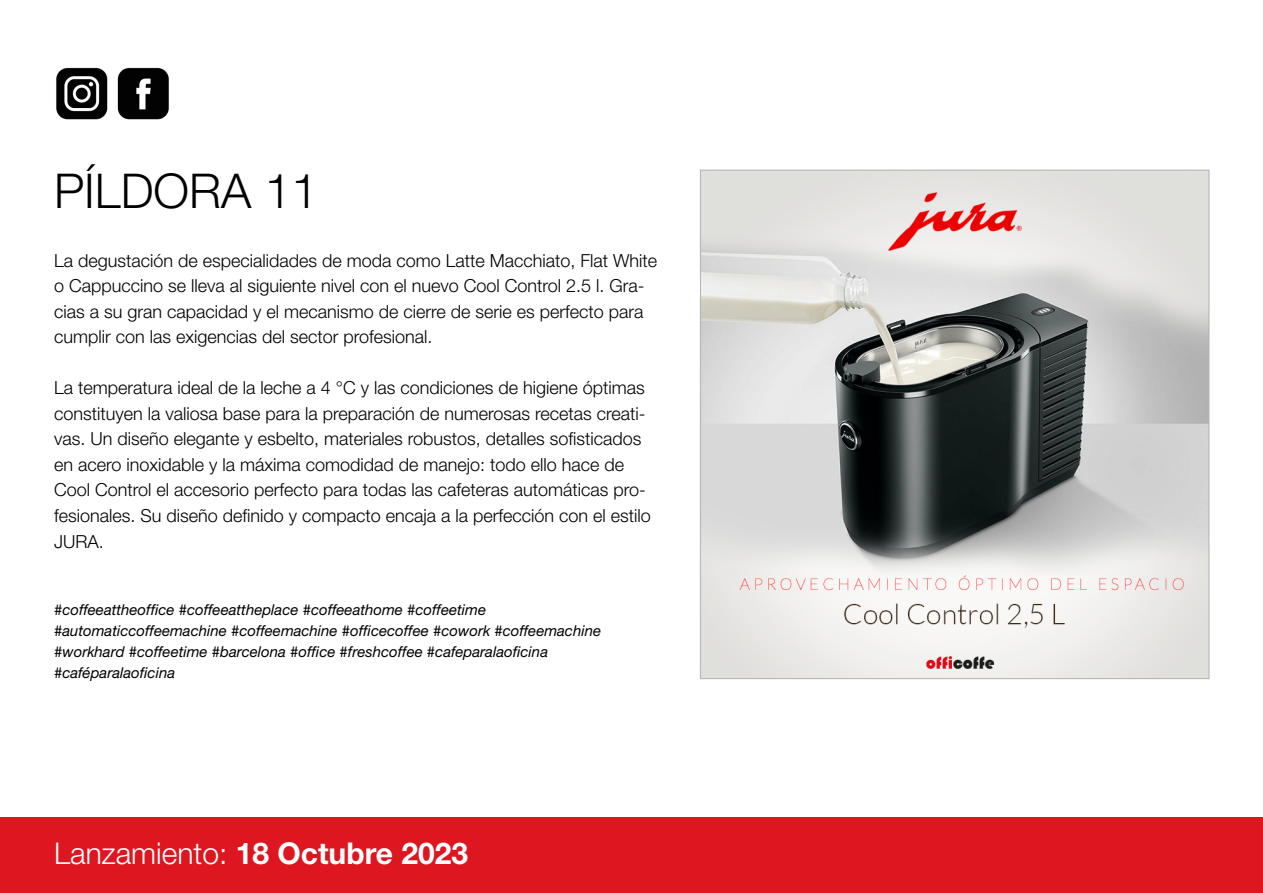
<style>
.page{position:relative;width:1263px;height:893px;background:#fff}
.page>*{position:absolute;margin:0;border:0;box-sizing:border-box;transform-origin:0 0}
.t1{font:300 48px "Helvetica Neue LT Std";color:#000}
.t2{font:700 30px "Helvetica Neue LT Std";color:#fff}
.t3{font:300 18px/25.5px "Helvetica Neue LT Std";color:#000}
.t4{font:italic 15px/21px "Helvetica Neue LT Std";color:#000}
.s1{font-weight:300}
</style>
<div class="page">
<div style="left:0;top:817px;width:1263px;height:76px;background:#dd1620"></div>
<img style="left:702px;top:172px;width:505px;height:505px">
<img style="left:56px;top:67px;width:113px;height:53px">
<h1 class="t1" style="left:54px;top:161px;width:266px">PÍLDORA 11</h1>
<p class="t3" style="left:54px;top:247px;width:605px">La degustación de especialidades de moda como Latte Macchiato, Flat White o Cappuccino se lleva al siguiente nivel con el nuevo Cool Control 2.5 l. Gra&shy;cias a su gran capacidad y el mecanismo de cierre de serie es perfecto para cumplir con las exigencias del sector profesional.</p>
<p class="t3" style="left:54px;top:375px;width:598px">La temperatura ideal de la leche a 4 °C y las condiciones de higiene óptimas constituyen la valiosa base para la preparación de numerosas recetas creati&shy;vas. Un diseño elegante y esbelto, materiales robustos, detalles sofisticados en acero inoxidable y la máxima comodidad de manejo: todo ello hace de Cool Control el accesorio perfecto para todas las cafeteras automáticas pro&shy;fesionales. Su diseño definido y compacto encaja a la perfección con el estilo JURA.</p>
<p class="t4" style="left:54px;top:599px;width:549px">#coffeeattheoffice #coffeeattheplace #coffeeathome #coffeetime #automaticcoffeemachine #coffeemachine #officecoffee #cowork #coffeemachine #workhard #coffeetime #barcelona #office #freshcoffee #cafeparalaoficina #caféparalaoficina</p>
<h2 class="t2" style="left:54px;top:835px;width:416px"><span class="s1">Lanzamiento:</span> 18 Octubre 2023</h2>
</div>
